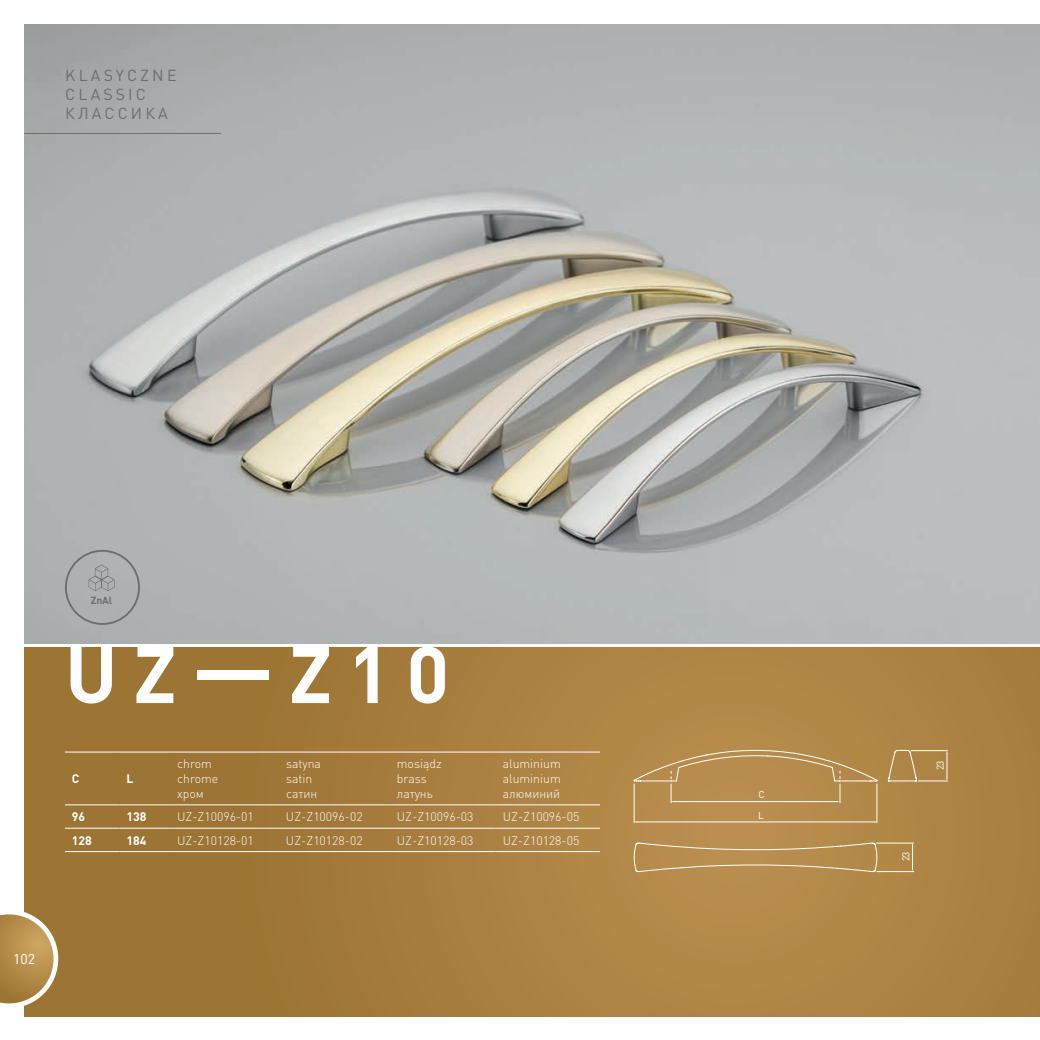
<style>
.page{position:relative;width:1040px;height:1040px;background:#fff}
.page>*{position:absolute;margin:0;border:0;box-sizing:border-box;transform-origin:0 0}
.t1{font:700 78.75px "DIN Pro";color:#fff}
.t2{font:15.75px/18.9px "DIN Pro";letter-spacing:.2em;color:#6c6d70}
.t3{font:14px "DIN Pro";color:#fff}
.t4{font:300 12.25px/14.7px "DIN Pro";color:#fff}
.t5{font:700 12.25px "DIN Pro";color:#fff}
.t6{font:700 10.33px "DIN Pro";color:#6c6d70}
.t7{font:9.97px "DIN Pro";color:#fff}
</style>
<div class="page">
<div style="left:24px;top:647px;width:1015px;height:369px;background:linear-gradient(to right,#9c7433,#b58a4a)"></div>
<svg style="left:0;top:909px;width:58px;height:99px"></svg>
<img style="left:24px;top:24px;width:1015px;height:619px">
<hr style="left:65px;top:751px;width:54px;height:1px;background:#fff">
<hr style="left:119px;top:751px;width:51px;height:1px;background:#fff">
<hr style="left:170px;top:751px;width:109px;height:1px;background:#fff">
<hr style="left:279px;top:751px;width:111px;height:1px;background:#fff">
<hr style="left:390px;top:751px;width:105px;height:1px;background:#fff">
<hr style="left:495px;top:751px;width:105px;height:1px;background:#fff">
<hr style="left:65px;top:804px;width:54px;height:1px;background:#fff">
<hr style="left:119px;top:804px;width:51px;height:1px;background:#fff">
<hr style="left:170px;top:804px;width:109px;height:1px;background:#fff">
<hr style="left:279px;top:804px;width:111px;height:1px;background:#fff">
<hr style="left:390px;top:804px;width:105px;height:1px;background:#fff">
<hr style="left:495px;top:804px;width:105px;height:1px;background:#fff">
<hr style="left:65px;top:827px;width:54px;height:1px;background:#fff">
<hr style="left:119px;top:827px;width:51px;height:1px;background:#fff">
<hr style="left:170px;top:827px;width:109px;height:1px;background:#fff">
<hr style="left:279px;top:827px;width:111px;height:1px;background:#fff">
<hr style="left:390px;top:827px;width:105px;height:1px;background:#fff">
<hr style="left:495px;top:827px;width:105px;height:1px;background:#fff">
<hr style="left:65px;top:851px;width:54px;height:1px;background:#fff">
<hr style="left:119px;top:851px;width:51px;height:1px;background:#fff">
<hr style="left:170px;top:851px;width:109px;height:1px;background:#fff">
<hr style="left:279px;top:851px;width:111px;height:1px;background:#fff">
<hr style="left:390px;top:851px;width:105px;height:1px;background:#fff">
<hr style="left:495px;top:851px;width:105px;height:1px;background:#fff">
<hr style="left:876px;top:842px;width:38px;height:1px;background:#fff">
<hr style="left:876px;top:871px;width:38px;height:1px;background:#fff">
<svg style="left:887px;top:749px;width:60px;height:32px"></svg>
<svg style="left:911px;top:843px;width:2px;height:28px"></svg>
<svg style="left:633px;top:750px;width:244px;height:122px"></svg>
<svg style="left:65px;top:550px;width:75px;height:75px"></svg>
<hr style="left:24px;top:133px;width:197px;height:1px;background:#6c6d70">
<p class="t2" style="left:65px;top:65px;width:113px">KLASYCZNE<br>CLASSIC<br>КЛАССИКА</p>
<p class="t6" style="left:91px;top:593px;width:23px">ZnAl</p>
<h1 class="t1" style="left:65px;top:621px;width:386px">UZ—Z10</h1>
<p class="t5" style="left:72px;top:770px;width:9px">C</p>
<p class="t5" style="left:126px;top:770px;width:9px">L</p>
<p class="t4" style="left:177px;top:756px;width:43px">chrom chrome хром</p>
<p class="t4" style="left:286px;top:756px;width:36px">satyna satin сатин</p>
<p class="t4" style="left:397px;top:756px;width:46px">mosiądz brass латунь</p>
<p class="t4" style="left:502px;top:756px;width:59px;text-align:justify">aluminium aluminium алюминий</p>
<p class="t5" style="left:72px;top:808px;width:15px">96</p>
<p class="t5" style="left:126px;top:808px;width:21px">138</p>
<p class="t4" style="left:177px;top:809px;width:78px">UZ-Z10096-01</p>
<p class="t4" style="left:286px;top:809px;width:78px">UZ-Z10096-02</p>
<p class="t4" style="left:397px;top:809px;width:78px">UZ-Z10096-03</p>
<p class="t4" style="left:502px;top:809px;width:78px">UZ-Z10096-05</p>
<p class="t5" style="left:72px;top:831px;width:21px">128</p>
<p class="t5" style="left:126px;top:831px;width:21px">184</p>
<p class="t4" style="left:177px;top:832px;width:78px">UZ-Z10128-01</p>
<p class="t4" style="left:286px;top:832px;width:78px">UZ-Z10128-02</p>
<p class="t4" style="left:397px;top:832px;width:78px">UZ-Z10128-03</p>
<p class="t4" style="left:502px;top:832px;width:78px">UZ-Z10128-05</p>
<p class="t3" style="left:13px;top:949px;width:23px">102</p>
<p class="t7" style="left:758px;top:788px;width:8px">C</p>
<p class="t7" style="left:758px;top:808px;width:7px">L</p>
<p class="t7" style="left:933px;top:770px;width:11px;rotate:-90deg">23</p>
<p class="t7" style="left:899px;top:861px;width:11px;rotate:-90deg">23</p>
</div>
